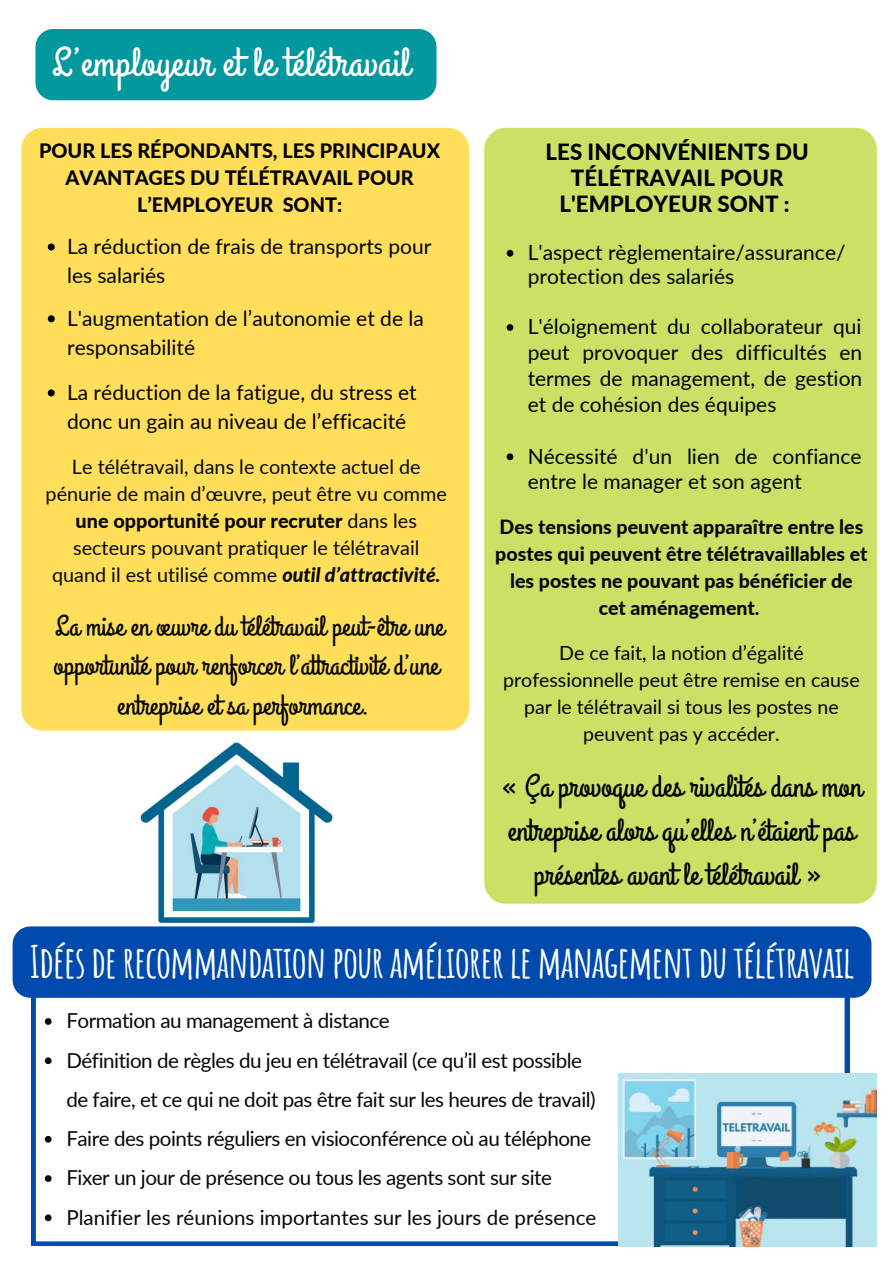
<style>
.page{position:relative;width:893px;height:1264px;background:#fff}
.page>*{position:absolute;margin:0;border:0;box-sizing:border-box;transform-origin:0 0}
.t1{font:700 43.5px "Amatic SC";letter-spacing:-.03em;color:#fff}
.t2{font:40.5px "Grand Hotel";letter-spacing:.015em;color:#fff}
.t3{font:31.5px/43.8px "Grand Hotel";color:#000;text-align:center}
.t4{font:28.8px/39.3px "Grand Hotel";color:#050607;text-align:center}
.t5{font:800 22.35px/25.8px "Lato";color:#000;text-align:center}
.t6{font:21px/25.8px "Lato";color:#000}
.t7{font:20.55px/39.3px "Lato";letter-spacing:-.025em;color:#050607}
.t8{font:19.8px/27px "Lato";color:#050607;text-align:center}
.t9{font:800 19.8px/27.3px "Lato";color:#000;text-align:center}
.t10{font:800 19.5px/27px "Lato";color:#050607;text-align:center}
.t11{font:19.5px/27px "Lato";color:#000;text-align:center}
.s1{font-weight:800}
.s2{font-weight:800;font-style:italic}
</style>
<div class="page">
<img style="left:140px;top:742px;width:193px;height:182px">
<svg style="left:31px;top:997px;width:818px;height:248px"></svg>
<svg style="left:39px;top:1001px;width:571px;height:234px"></svg>
<svg style="left:45px;top:1018px;width:7px;height:6px"></svg>
<svg style="left:45px;top:1057px;width:7px;height:7px"></svg>
<svg style="left:45px;top:1135px;width:7px;height:7px"></svg>
<svg style="left:45px;top:1175px;width:7px;height:6px"></svg>
<svg style="left:45px;top:1214px;width:7px;height:7px"></svg>
<img style="left:618px;top:1073px;width:258px;height:173px">
<div style="left:21px;top:128px;width:448px;height:602px;background:#ffde59;border-radius:21px"></div>
<div style="left:484px;top:128px;width:392px;height:775px;background:#c9e265;border-radius:21px"></div>
<div style="left:35px;top:29px;width:401px;height:71px;background:#03989e;border-radius:18px"></div>
<svg style="left:48px;top:243px;width:7px;height:7px"></svg>
<svg style="left:48px;top:315px;width:7px;height:7px"></svg>
<svg style="left:48px;top:389px;width:7px;height:7px"></svg>
<svg style="left:506px;top:250px;width:7px;height:7px"></svg>
<svg style="left:506px;top:324px;width:7px;height:7px"></svg>
<svg style="left:506px;top:453px;width:7px;height:7px"></svg>
<div style="left:13px;top:926px;width:858px;height:71px;background:#004aad;border-radius:18px"></div>
<h2 class="t2" style="left:52px;top:37px;width:359px">L’employeur et le télétravail</h2>
<p class="t9" style="left:39px;top:136px;width:402px">POUR LES RÉPONDANTS, LES PRINCIPAUX<br>AVANTAGES DU TÉLÉTRAVAIL POUR<br>L’EMPLOYEUR SONT:</p>
<p class="t6" style="left:67px;top:232px;width:366px;line-height:28.8px">La réduction de frais de transports pour les salariés</p>
<p class="t6" style="left:67px;top:304px;width:358px;line-height:28.8px">L'augmentation de l’autonomie et de la responsabilité</p>
<p class="t6" style="left:67px;top:378px;width:351px;line-height:28.8px">La réduction de la fatigue, du stress et donc un gain au niveau de l’efficacité</p>
<p class="t8" style="left:46px;top:453px;width:403px">Le télétravail, dans le contexte actuel de pénurie de main d’œuvre, peut être vu comme <span class="s1">une opportunité pour recruter</span> dans les secteurs pouvant pratiquer le télétravail quand il est utilisé comme <span class="s2">outil d’attractivité.</span></p>
<h3 class="t4" style="left:54px;top:607px;width:392px">La mise en œuvre du télétravail peut-être une opportunité pour renforcer l’at ractivité d’une entreprise et sa performance.</h3>
<p class="t5" style="left:545px;top:138px;width:265px">LES INCONVÉNIENTS DU<br>TÉLÉTRAVAIL POUR<br>L'EMPLOYEUR SONT :</p>
<p class="t6" style="left:527px;top:240px;width:319px;line-height:23.5px">L'aspect règlementaire/assurance/ protection des salariés</p>
<p class="t6" style="left:527px;top:313px;width:336px;text-align:justify">L'éloignement du collaborateur qui peut provoquer des difficultés en termes de management, de gestion et de cohésion des équipes</p>
<p class="t6" style="left:527px;top:442px;width:335px">Nécessité d'un lien de confiance entre le manager et son agent</p>
<p class="t10" style="left:495px;top:513px;width:374px">Des tensions peuvent apparaître entre les postes qui peuvent être télétravaillables et les postes ne pouvant pas bénéficier de cet aménagement.</p>
<p class="t11" style="left:503px;top:639px;width:358px">De ce fait, la notion d’égalité professionnelle peut être remise en cause par le télétravail si tous les postes ne peuvent pas y accéder.</p>
<h3 class="t3" style="left:501px;top:765px;width:362px">« Ça provoque des rivalités dans mon entreprise alors qu’elles n’étaient pas présentes avant le télétravail »</h3>
<h1 class="t1" style="left:29px;top:933px;width:826px">Idéesderecommandation pouraméliorerlemanagementdutélétravail</h1>
<p class="t7" style="left:66px;top:1000px;width:531px">Formation au management à distance<br>Définition de règles du jeu en télétravail (ce qu’il est possible de faire, et ce qui ne doit pas être fait sur les heures de travail)<br>Faire des points réguliers en visioconférence où au téléphone Fixer un jour de présence ou tous les agents sont sur site Planifier les réunions importantes sur les jours de présence</p>
</div>
